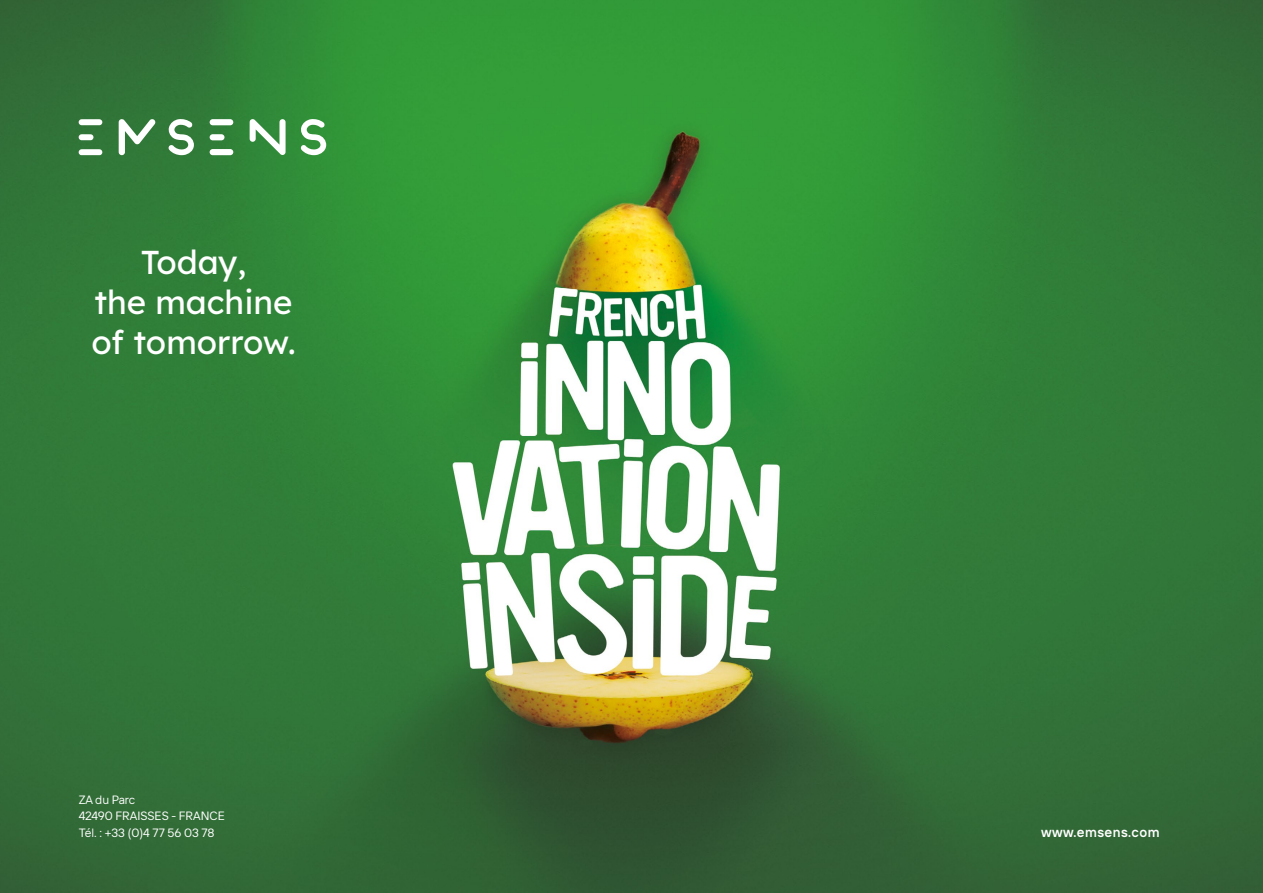
<style>
.page{position:relative;width:1263px;height:893px;background:#fff}
.page>*{position:absolute;margin:0;border:0;box-sizing:border-box;transform-origin:0 0}
.t1{font:33.15px/39.8px "Lexend Deca";color:#fff;text-align:center}
.t2{font:600 13.5px "TT Interfaces";letter-spacing:.03em;color:#fff}
.t3{font:12px/16.5px "TT Interfaces";color:#fff}
</style>
<div class="page">
<img style="left:0;top:0;width:1263px;height:893px">
<svg style="left:79px;top:134px;width:14px;height:6px"></svg>
<svg style="left:79px;top:119px;width:23px;height:6px"></svg>
<svg style="left:79px;top:149px;width:23px;height:6px"></svg>
<svg style="left:168px;top:119px;width:26px;height:36px"></svg>
<svg style="left:300px;top:119px;width:26px;height:36px"></svg>
<div style="left:210px;top:134px;width:14px;height:6px;background:#fff;border-radius:3px"></div>
<div style="left:210px;top:119px;width:23px;height:6px;background:#fff;border-radius:3px"></div>
<div style="left:210px;top:149px;width:23px;height:6px;background:#fff;border-radius:3px"></div>
<svg style="left:250px;top:119px;width:36px;height:36px"></svg>
<svg style="left:119px;top:119px;width:37px;height:36px"></svg>
<h1 class="t1" style="left:91px;top:240px;width:206px">Today,<br>the machine of tomorrow.</h1>
<p class="t3" style="left:79px;top:791px;width:148px">ZA du Parc<br>42490 FRAISSES - FRANCE<br>Tél. : +33 (0)4 77 56 03 78</p>
<p class="t2" style="left:1041px;top:823px;width:120px">www.emsens.com</p>
</div>
